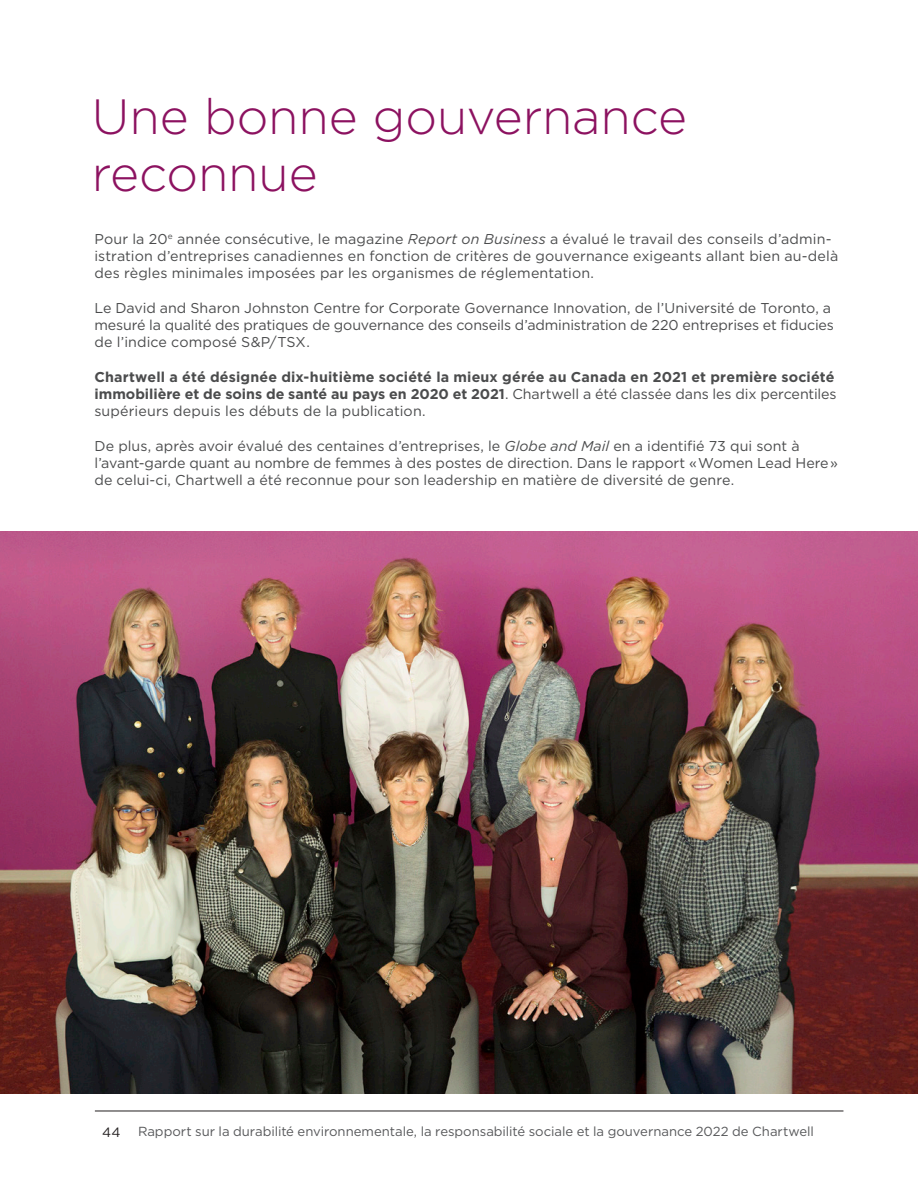
<style>
.page{position:relative;width:918px;height:1188px;background:#fff}
.page>*{position:absolute;margin:0;border:0;box-sizing:border-box;transform-origin:0 0}
.t1{font:300 49.5px/57px "Gotham HTF";letter-spacing:-.005em;color:#8c1260}
.t2{font:14.25px/17.2px "Gotham HTF";color:#4b4c4d}
.t3{font:700 14.25px/17.2px "Gotham HTF";letter-spacing:.01em;color:#4b4c4d}
.t4{font:13.5px "Gotham HTF";color:#231f20}
.t5{font:13.2px "Gotham HTF";letter-spacing:-.005em;color:#57585a}
.s1{font-style:italic}
.s2{font-weight:400}
</style>
<div class="page">
<hr style="left:95px;top:1111px;width:748px;height:1px;background:#231f20">
<img style="left:0;top:531px;width:918px;height:563px">
<h1 class="t1" style="left:92px;top:87px;width:597px">Une bonne gouvernance reconnue</h1>
<p class="t2" style="left:94px;top:230px;width:745px">Pour la 20<sup>e</sup> année consécutive, le magazine <span class="s1">Report on Business</span> a évalué le travail des conseils d’admin&shy;istration d’entreprises canadiennes en fonction de critères de gouvernance exigeants allant bien au-delà des règles minimales imposées par les organismes de réglementation.</p>
<p class="t2" style="left:94px;top:299px;width:741px">Le David and Sharon Johnston Centre for Corporate Governance Innovation, de l’Université de Toronto, a mesuré la qualité des pratiques de gouvernance des conseils d’administration de 220 entreprises et fiducies de l’indice composé S&amp;P/TSX.</p>
<p class="t3" style="left:94px;top:368px;width:744px">Chartwell a été désignée dix-huitième société la mieux gérée au Canada en 2021 et première société immobilière et de soins de santé au pays en 2020 et 2021<span class="s2">. Chartwell a été classée dans les dix percentiles supérieurs depuis les débuts de la publication.</span></p>
<p class="t2" style="left:94px;top:437px;width:745px">De plus, après avoir évalué des centaines d’entreprises, le <span class="s1">Globe and Mail</span> en a identifié 73 qui sont à l’avant-garde quant au nombre de femmes à des postes de direction. Dans le rapport «Women Lead Here» de celui-ci, Chartwell a été reconnue pour son leadership en matière de diversité de genre.</p>
<p class="t4" style="left:102px;top:1124px;width:20px">44</p>
<p class="t5" style="left:138px;top:1124px;width:678px">Rapport sur la durabilité environnementale, la responsabilité sociale et la gouvernance 2022 de Chartwell</p>
</div>
